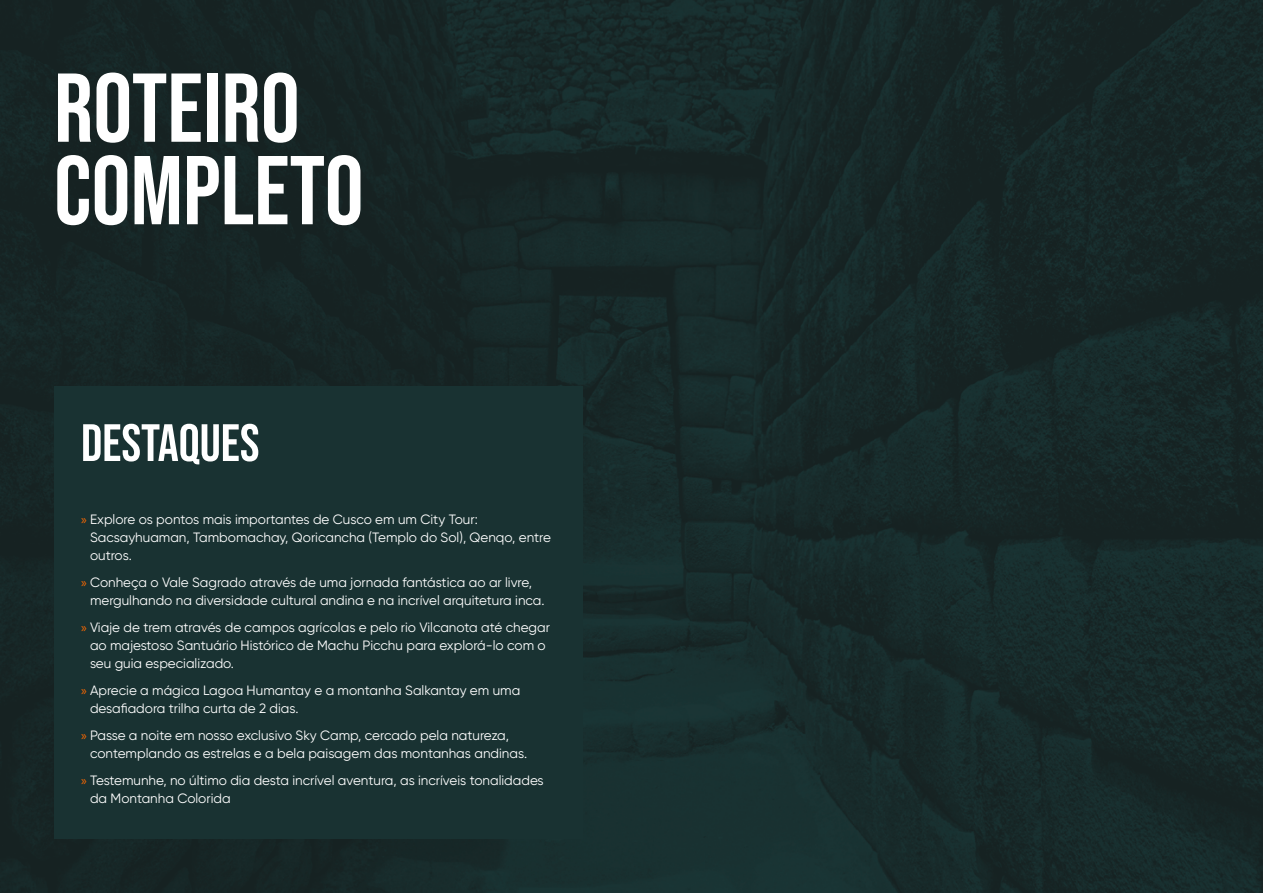
<style>
.page{position:relative;width:1263px;height:893px;background:#fff}
.page>*{position:absolute;margin:0;border:0;box-sizing:border-box;transform-origin:0 0}
.t1{font:97.5px/82.5px "Bebas Neue";color:#fff}
.t2{font:52.5px "Bebas Neue";color:#fff}
.t3{font:13.5px/18px "Gilroy";color:#fff}
.s1{font-family:"Myriad Pro";color:#ff6900}
</style>
<div class="page">
<img style="left:0;top:0;width:1263px;height:893px">
<div style="left:54px;top:387px;width:529px;height:452px;background:#193232"></div>
<h1 class="t1" style="left:54px;top:66px;width:311px">ROTEIRO<br>COMPLETO</h1>
<h2 class="t2" style="left:81px;top:413px;width:180px">DESTAQUES</h2>
<p class="t3" style="left:90px;top:510px;width:462px;text-indent:-9px"><span class="s1">»</span> Explore os pontos mais importantes de Cusco em um City Tour:<br>Sacsayhuaman, Tambomachay, Qoricancha (Templo do Sol), Qenqo, entre outros.</p>
<p class="t3" style="left:90px;top:573px;width:456px;text-indent:-9px"><span class="s1">»</span> Conheça o Vale Sagrado através de uma jornada fantástica ao ar livre, mergulhando na diversidade cultural andina e na incrível arquitetura inca.</p>
<p class="t3" style="left:90px;top:618px;width:461px;text-indent:-9px"><span class="s1">»</span> Viaje de trem através de campos agrícolas e pelo rio Vilcanota até chegar ao majestoso Santuário Histórico de Machu Picchu para explorá-lo com o seu guia especializado.</p>
<p class="t3" style="left:90px;top:681px;width:432px;text-indent:-9px"><span class="s1">»</span> Aprecie a mágica Lagoa Humantay e a montanha Salkantay em uma desafiadora trilha curta de 2 dias.</p>
<p class="t3" style="left:90px;top:726px;width:439px;text-indent:-9px"><span class="s1">»</span> Passe a noite em nosso exclusivo Sky Camp, cercado pela natureza, contemplando as estrelas e a bela paisagem das montanhas andinas.</p>
<p class="t3" style="left:90px;top:771px;width:455px;text-indent:-9px"><span class="s1">»</span> Testemunhe, no último dia desta incrível aventura, as incríveis tonalidades da Montanha Colorida</p>
</div>
